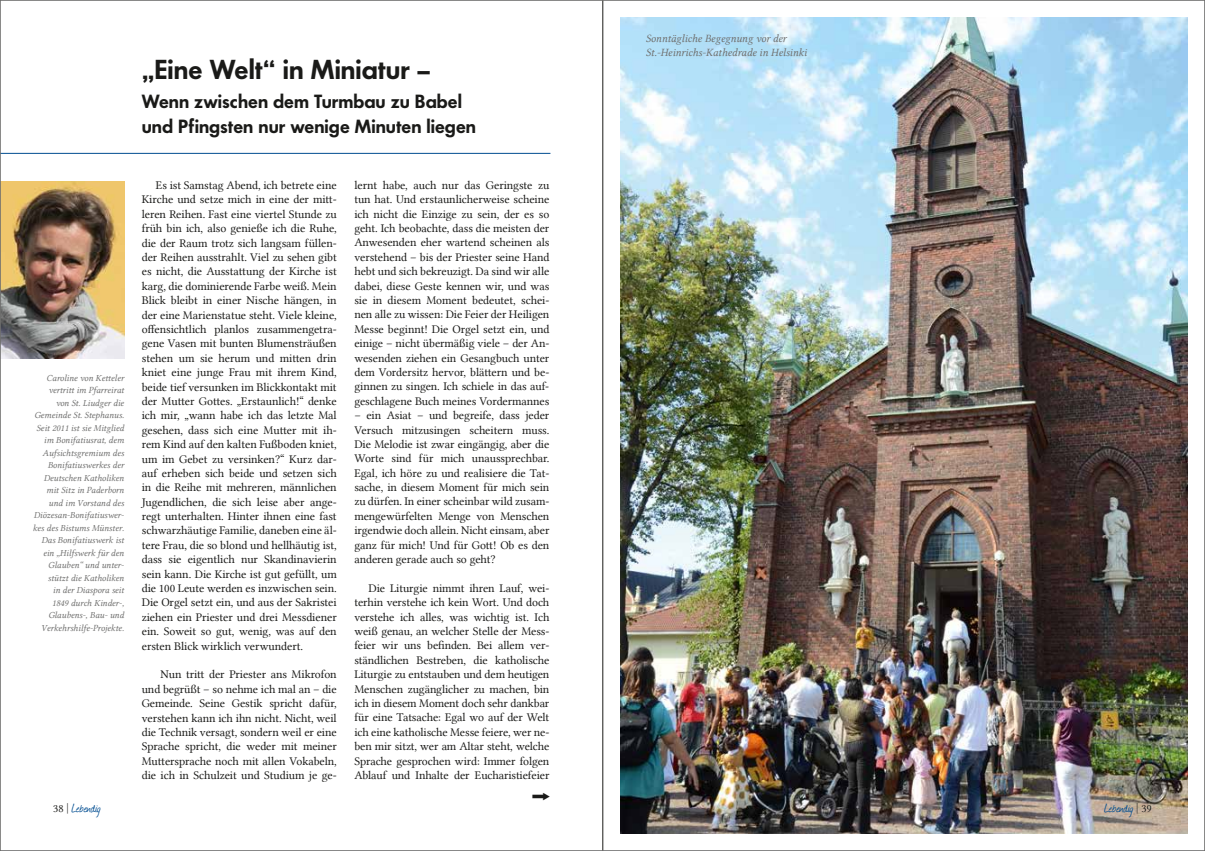
<style>
.page{position:relative;width:1205px;height:851px;background:#fff}
.page>*{position:absolute;margin:0;border:0;box-sizing:border-box;transform-origin:0 0}
.t1{font:600 28.75px "Futura No 2 D";color:#1a1a18}
.t2{font:600 20px/25px "Futura No 2 D";color:#1a1a18}
.t3{font:15px "Journal";color:#004d91}
.t4{font:11.88px/14.4px "Lin Libertine";letter-spacing:-.005em;color:#1a1a18;text-align:justify}
.t5{font:11.25px/13.8px "Lin Libertine I";letter-spacing:-.005em;color:#6f6f6e}
.t6{font:9.38px/12.5px "Lin Libertine I";letter-spacing:-.005em;color:#6f6f6e;text-align:right}
.s1{font-family:"Lin Libertine";font-size:11.25px;color:#1a1a18}
</style>
<div class="page">
<hr style="left:0;top:153px;width:550px;height:1px;background:#004d91">
<img style="left:2px;top:181px;width:122px;height:177px">
<img style="left:620px;top:18px;width:567px;height:815px">
<hr style="left:602px;top:0;width:1px;height:850px;background:#1a1a18">
<h1 class="t1" style="left:142px;top:52px;width:290px">„Eine Welt“ in Miniatur –</h1>
<h2 class="t2" style="left:142px;top:88px;width:336px">Wenn zwischen dem Turmbau zu Babel und Pfingsten nur wenige Minuten liegen</h2>
<p class="t6" style="left:33px;top:371px;width:93px">Caroline von Ketteler vertritt im Pfarreirat<br>von St. Liudger die<br>Gemeinde St. Stephanus.<br>Seit 2011 ist sie Mitglied im Bonifatiusrat, dem<br>Aufsichtsgremium des<br>Bonifatiuswerkes der<br>Deutschen Katholiken mit Sitz in Paderborn und im Vorstand des<br>Diözesan-Bonifatiuswer&shy;kes des Bistums Münster.<br>Das Bonifatiuswerk ist ein „Hilfswerk für den<br>Glauben“ und unter&shy;stützt die Katholiken<br>in der Diaspora seit<br>1849 durch Kinder-,<br>Glaubens-, Bau- und<br>Verkehrshilfe-Projekte.</p>
<p class="t3" style="left:53px;top:797px;width:49px"><span class="s1">38 |</span> Lebendig</p>
<p class="t4" style="left:142px;top:178px;width:196px;text-indent:14px">Es ist Samstag Abend, ich betrete eine Kirche und setze mich in eine der mitt&shy;leren Reihen. Fast eine viertel Stunde zu früh bin ich, also genieße ich die Ruhe, die der Raum trotz sich langsam füllen&shy;der Reihen ausstrahlt. Viel zu sehen gibt es nicht, die Ausstattung der Kirche ist karg, die dominierende Farbe weiß. Mein Blick bleibt in einer Nische hängen, in der eine Marienstatue steht. Viele kleine, offensichtlich planlos zusammengetra&shy;gene Vasen mit bunten Blumensträußen stehen um sie herum und mitten drin kniet eine junge Frau mit ihrem Kind, beide tief versunken im Blickkontakt mit der Mutter Gottes. „Erstaunlich!“ denke ich mir, „wann habe ich das letzte Mal gesehen, dass sich eine Mutter mit ih&shy;rem Kind auf den kalten Fußboden kniet, um im Gebet zu versinken?“ Kurz dar&shy;auf erheben sich beide und setzen sich in die Reihe mit mehreren, männlichen Jugendlichen, die sich leise aber ange&shy;regt unterhalten. Hinter ihnen eine fast schwarzhäutige Familie, daneben eine äl&shy;tere Frau, die so blond und hellhäutig ist, dass sie eigentlich nur Skandinavierin sein kann. Die Kirche ist gut gefüllt, um die 100 Leute werden es inzwischen sein.<br>Die Orgel setzt ein, und aus der Sakristei ziehen ein Priester und drei Messdiener ein. Soweit so gut, wenig, was auf den ersten Blick wirklich verwundert.</p>
<p class="t4" style="left:142px;top:667px;width:196px;text-indent:19px">Nun tritt der Priester ans Mikrofon und begrüßt – so nehme ich mal an – die Gemeinde. Seine Gestik spricht dafür, verstehen kann ich ihn nicht. Nicht, weil die Technik versagt, sondern weil er eine Sprache spricht, die weder mit meiner Muttersprache noch mit allen Vokabeln, die ich in Schulzeit und Studium je ge-</p>
<p class="t4" style="left:354px;top:178px;width:196px">lernt habe, auch nur das Geringste zu tun hat. Und erstaunlicherweise scheine ich nicht die Einzige zu sein, der es so geht. Ich beobachte, dass die meisten der Anwesenden eher wartend scheinen als verstehend – bis der Priester seine Hand hebt und sich bekreuzigt. Da sind wir alle dabei, diese Geste kennen wir, und was sie in diesem Moment bedeutet, schei&shy;nen alle zu wissen: Die Feier der Heiligen Messe beginnt! Die Orgel setzt ein, und einige – nicht übermäßig viele – der An&shy;wesenden ziehen ein Gesangbuch unter dem Vordersitz hervor, blättern und be&shy;ginnen zu singen. Ich schiele in das auf&shy;geschlagene Buch meines Vordermannes</p>
<p class="t4" style="left:354px;top:408px;width:196px">– ein Asiat – und begreife, dass jeder Versuch mitzusingen scheitern muss.<br>Die Melodie ist zwar eingängig, aber die Worte sind für mich unaussprechbar.<br>Egal, ich höre zu und realisiere die Tat&shy;sache, in diesem Moment für mich sein zu dürfen. In einer scheinbar wild zusam&shy;mengewürfelten Menge von Menschen irgendwie doch allein. Nicht einsam, aber ganz für mich! Und für Gott! Ob es den anderen gerade auch so geht?</p>
<p class="t4" style="left:354px;top:580px;width:196px;text-indent:14px">Die Liturgie nimmt ihren Lauf, wei&shy;terhin verstehe ich kein Wort. Und doch verstehe ich alles, was wichtig ist. Ich weiß genau, an welcher Stelle der Mess&shy;feier wir uns befinden. Bei allem ver&shy;ständlichen Bestreben, die katholische Liturgie zu entstauben und dem heutigen Menschen zugänglicher zu machen, bin ich in diesem Moment doch sehr dankbar für eine Tatsache: Egal wo auf der Welt ich eine katholische Messe feiere, wer ne&shy;ben mir sitzt, wer am Altar steht, welche Sprache gesprochen wird: Immer folgen Ablauf und Inhalte der Eucharistiefeier</p>
<p class="t5" style="left:646px;top:32px;width:162px">Sonntägliche Begegnung vor der<br>St.-Heinrichs-Kathedrade in Helsinki</p>
<p class="t3" style="left:1104px;top:797px;width:49px">Lebendig <span class="s1">| 39</span></p>
</div>
